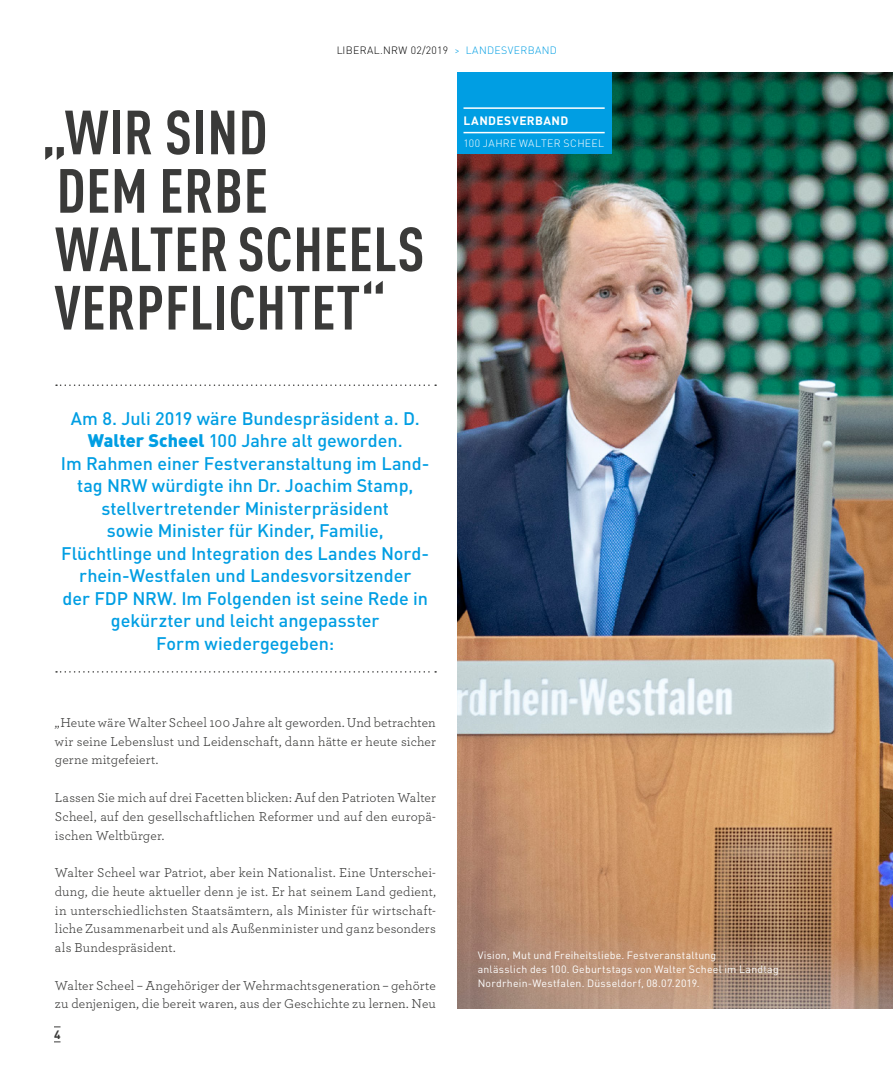
<style>
.page{position:relative;width:893px;height:1085px;background:#fff}
.page>*{position:absolute;margin:0;border:0;box-sizing:border-box;transform-origin:0 0}
.t1{font:700 condensed 61.35px/58.3px "DIN Pro";letter-spacing:.01em;color:#3a3a39}
.t2{font:500 18px/22.5px "DIN Pro";letter-spacing:-.005em;color:#009ee3;text-align:center}
.t3{font:13.5px/18.8px "Archer";letter-spacing:.005em;color:#3a3a39;text-align:justify}
.t4{font:700 12px "DIN Pro";letter-spacing:.025em;color:#fff}
.t5{font:700 12px "DIN Pro";color:#3a3a39}
.t6{font:10.5px/14.2px "DIN Pro";letter-spacing:.025em;color:#fff}
.t7{font:300 10.5px "DIN Pro";letter-spacing:.035em;color:#000}
.t8{font:300 10.5px "DIN Pro";letter-spacing:.035em;color:#fff}
.s1{color:#009ee3}
.s2{font-weight:900}
</style>
<div class="page">
<img style="left:457px;top:72px;width:436px;height:936px">
<div style="left:457px;top:72px;width:154px;height:82px;background:#009ee3"></div>
<hr style="left:463px;top:132px;width:142px;height:1px;background:#fff">
<hr style="left:463px;top:107px;width:142px;height:2px;background:#fff">
<svg style="left:56px;top:384px;width:380px;height:2px"></svg>
<svg style="left:56px;top:671px;width:380px;height:1px"></svg>
<h1 class="t1" style="left:42px;top:99px;width:227px">„WIR SIND</h1>
<p class="t7" style="left:336px;top:43px;width:222px">LIBERAL.NRW 02/2019 <span class="s1">&gt; LANDESVERBAND</span></p>
<p class="t4" style="left:464px;top:112px;width:65px">LANDESVERBA</p>
<p class="t4" style="left:551px;top:112px;width:18px">ND</p>
<p class="t8" style="left:463px;top:136px;width:142px">100 JAHRE WALTER SCHEEL</p>
<h1 class="t1" style="left:54px;top:157px;width:372px">DEM ERBE<br>WALTER SCHEELS<br>VERPFLICHTET“</h1>
<p class="t2" style="left:61px;top:406px;width:370px">Am 8. Juli 2019 wäre Bundespräsident a. D.<br><span class="s2">Walter Scheel</span> 100 Jahre alt geworden.<br>Im Rahmen einer Festveranstaltung im Land&shy;tag NRW würdigte ihn Dr. Joachim Stamp, stellvertretender Ministerpräsident<br>sowie Minister für Kinder, Familie, Flüchtlinge und Integration des Landes Nord&shy;rhein-Westfalen und Landesvorsitzender<br>der FDP NRW. Im Folgenden ist seine Rede in gekürzter und leicht angepasster<br>Form wiedergegeben:</p>
<p class="t3" style="left:55px;top:712px;width:382px">„Heute wäre Walter Scheel 100 Jahre alt geworden. Und betrachten wir seine Lebenslust und Leidenschaft, dann hätte er heute sicher gerne mitgefeiert.</p>
<p class="t3" style="left:55px;top:787px;width:382px">Lassen Sie mich auf drei Facetten blicken: Auf den Patrioten Walter Scheel, auf den gesellschaftlichen Reformer und auf den europä&shy;ischen Weltbürger.</p>
<p class="t3" style="left:55px;top:862px;width:382px">Walter Scheel war Patriot, aber kein Nationalist. Eine Unterschei&shy;dung, die heute aktueller denn je ist. Er hat seinem Land gedient, in unterschiedlichsten Staatsämtern, als Minister für wirtschaft&shy;liche Zusammenarbeit und als Außenminister und ganz besonders als Bundespräsident.</p>
<p class="t3" style="left:55px;top:974px;width:382px">Walter Scheel – Angehöriger der Wehrmachtsgeneration – gehörte zu denjenigen, die bereit waren, aus der Geschichte zu lernen. Neu</p>
<p class="t5" style="left:54px;top:1026px;width:8px">4</p>
<p class="t6" style="left:478px;top:947px;width:302px">Vision, Mut und Freiheitsliebe. Festveranstaltung<br>anlässlich des 100. Geburtstags von Walter Scheel im Landtag<br>Nordrhein-Westfalen. Düsseldorf, 08.07.2019.</p>
</div>
